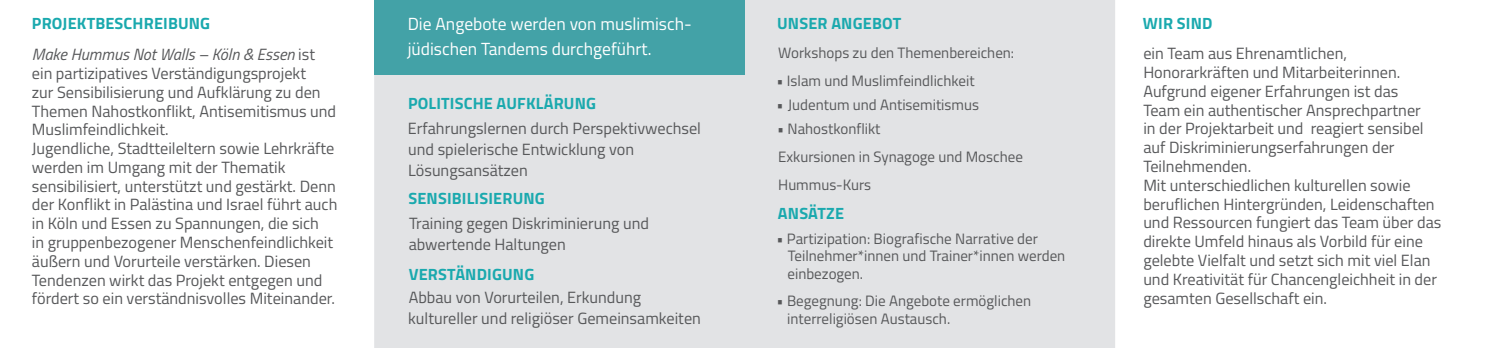
<style>
.page{position:relative;width:1489px;height:348px;background:#fff}
.page>*{position:absolute;margin:0;border:0;box-sizing:border-box;transform-origin:0 0}
.t1{font:17.5px "Titillium";color:#fff}
.t2{font:16.25px/18.8px "Titillium";color:#57585a}
.t3{font:700 16.25px "Titillium";letter-spacing:.01em;color:#1aa9ae}
.t4{font:15px/17.5px "Titillium";color:#57585a}
.s1{font-style:italic}
.s2{font-weight:300}
</style>
<div class="page">
<div style="left:374px;top:0;width:741px;height:347px;background:#e2e3e5"></div>
<div style="left:374px;top:0;width:370px;height:75px;background:#43a2a7"></div>
<p class="t3" style="left:32px;top:11px;width:180px">PROJEKTBESCHREIBUNG</p>
<p class="t1" style="left:407px;top:11px;width:285px">Die Angebote werden von muslimisch-</p>
<p class="t3" style="left:777px;top:11px;width:126px">UNSER ANGEBOT</p>
<p class="t3" style="left:1142px;top:11px;width:71px">WIR SIND</p>
<p class="t1" style="left:407px;top:36px;width:245px">jüdischen Tandems durchgeführt.</p>
<p class="t2" style="left:32px;top:44px;width:307px"><span class="s1">Make Hummus Not Walls – Köln &amp; Essen</span> ist ein partizipatives Verständigungsprojekt<br>zur Sensibilisierung und Aufklärung zu den Themen Nahostkonflikt, Antisemitismus und Muslimfeindlichkeit.<br>Jugendliche, Stadtteileltern sowie Lehrkräfte werden im Umgang mit der Thematik sensibilisiert, unterstützt und gestärkt. Denn der Konflikt in Palästina und Israel führt auch in Köln und Essen zu Spannungen, die sich<br>in gruppenbezogener Menschenfeindlichkeit äußern und Vorurteile verstärken. Diesen Tendenzen wirkt das Projekt entgegen und fördert so ein verständnisvolles Miteinander.</p>
<p class="t4" style="left:778px;top:43px;width:237px">Workshops zu den Themenbereichen:</p>
<p class="t2" style="left:1143px;top:43px;width:299px">ein Team aus Ehrenamtlichen, Honorarkräften und Mitarbeiterinnen.<br>Aufgrund eigener Erfahrungen ist das<br>Team ein authentischer Ansprechpartner<br>in der Projektarbeit und reagiert sensibel auf Diskriminierungserfahrungen der Teilnehmenden.<br>Mit unterschiedlichen kulturellen sowie beruflichen Hintergründen, Leidenschaften und Ressourcen fungiert das Team über das direkte Umfeld hinaus als Vorbild für eine gelebte Vielfalt und setzt sich mit viel Elan und Kreativität für Chancengleichheit in der</p>
<p class="t4" style="left:776px;top:71px;width:200px"><span class="s2">•</span> Islam und Muslimfeindlichkeit</p>
<p class="t4" style="left:776px;top:95px;width:204px"><span class="s2">•</span> Judentum und Antisemitismus</p>
<p class="t4" style="left:777px;top:114px;width:247px;line-height:28px"><span class="s2">•</span> Nahostkonflikt<br>Exkursionen in Synagoge und Moschee<br>Hummus-Kurs</p>
<p class="t3" style="left:408px;top:90px;width:189px">POLITISCHE AUFKLÄRUNG</p>
<p class="t2" style="left:408px;top:116px;width:295px;line-height:21.2px">Erfahrungslernen durch Perspektivwechsel und spielerische Entwicklung von<br>Lösungsansätzen</p>
<p class="t2" style="left:408px;top:211px;width:242px;line-height:21.2px">Training gegen Diskriminierung und abwertende Haltungen</p>
<p class="t3" style="left:408px;top:185px;width:138px">SENSIBILISIERUNG</p>
<p class="t3" style="left:778px;top:200px;width:68px">ANSÄTZE</p>
<p class="t4" style="left:787px;top:228px;width:279px;text-indent:-11px"><span class="s2">•</span> Partizipation: Biografische Narrative der<br>Teilnehmer*innen und Trainer*innen werden einbezogen.</p>
<p class="t4" style="left:787px;top:291px;width:245px;text-indent:-11px"><span class="s2">•</span> Begegnung: Die Angebote ermöglichen interreligiösen Austausch.</p>
<p class="t3" style="left:409px;top:262px;width:127px">VERSTÄNDIGUNG</p>
<p class="t2" style="left:408px;top:286px;width:234px">Abbau von Vorurteilen, Erkundung</p>
<p class="t2" style="left:1143px;top:287px;width:185px">gesamten Gesellschaft ein.</p>
<p class="t2" style="left:408px;top:307px;width:294px">kultureller und religiöser Gemeinsamkeiten</p>
</div>
